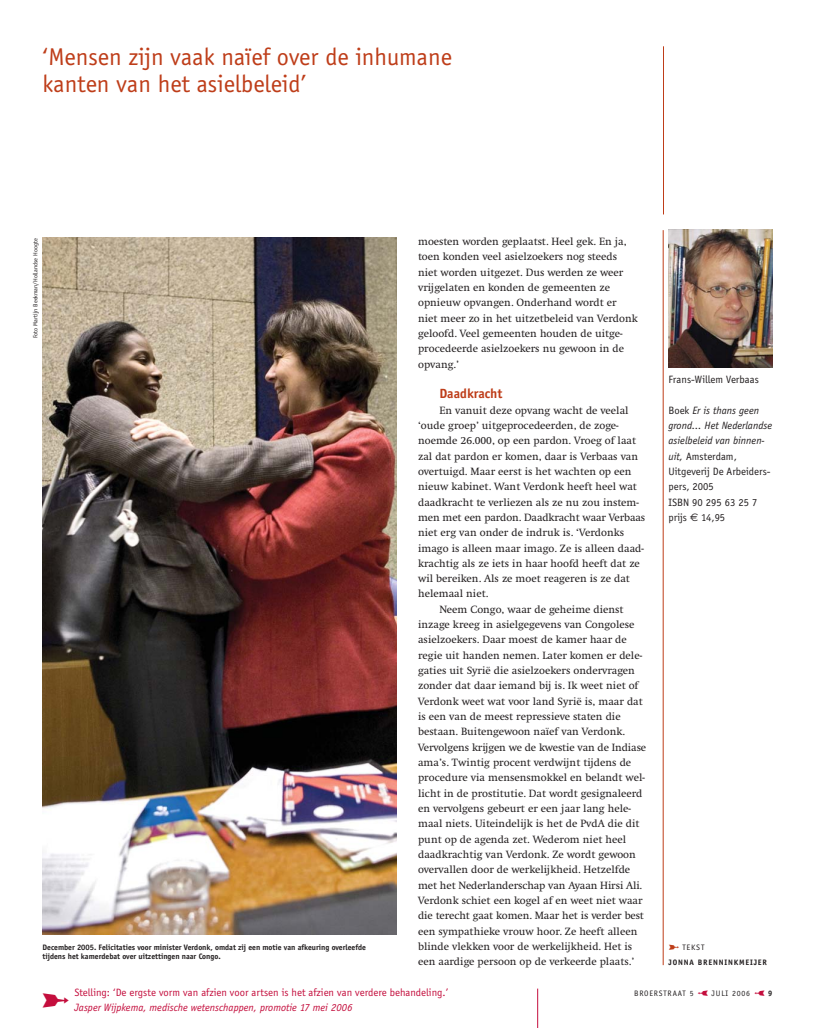
<style>
.page{position:relative;width:815px;height:1028px;background:#fff}
.page>*{position:absolute;margin:0;border:0;box-sizing:border-box;transform-origin:0 0}
.t1{font:26.25px "Bills DEC Orations";color:#c40e3d}
.t2{font:25px/27.5px "Officina Sans";color:#be3d19}
.t3{font:700 13.75px "Officina Sans";color:#be3d19}
.t4{font:11px/15.2px "Swift";color:#231f20}
.t5{font:11px/15.2px "Officina Sans";color:#231f20}
.t6{font:11px "Officina Sans";color:#c40e3d}
.t7{font:italic 11px "Officina Sans";color:#c40e3d}
.t8{font:700 8.12px/9.8px "Officina Sans";color:#231f20}
.t9{font:700 8.12px/15.2px "Officina Sans";letter-spacing:.105em;color:#231f20}
.t10{font:8.12px "Officina Sans";letter-spacing:.095em;color:#231f20}
.t11{font:6.25px "Officina Sans";color:#231f20}
.s1{font-style:italic}
.s2{font-family:"Euro Sans"}
.s3{font-family:"Bills DEC Orations";font-weight:400;font-size:9.5px;color:#be3d19}
.s4{font-weight:400}
.s5{font-family:"Bills DEC Orations";font-size:10px;color:#c40e3d}
.s6{font-weight:700}
</style>
<div class="page">
<hr style="left:537px;top:988px;width:1px;height:39px;background:#c40e3d">
<img style="left:669px;top:230px;width:103px;height:138px">
<hr style="left:663px;top:46px;width:1px;height:168px;background:#be3d19">
<hr style="left:663px;top:230px;width:1px;height:735px;background:#be3d19">
<img style="left:43px;top:238px;width:354px;height:696px">
<h2 class="t2" style="left:43px;top:45px;width:411px">‘Mensen zijn vaak naïef over de inhumane kanten van het asielbeleid’</h2>
<p class="t11" style="left:33px;top:338px;width:101px;rotate:-90deg">Foto Martijn Beekman/Hollandse Hoogte</p>
<p class="t8" style="left:43px;top:942px;width:325px">December 2005. Felicitaties voor minister Verdonk, omdat zij een motie van afkeuring overleefde tijdens het kamerdebat over uitzettingen naar Congo.</p>
<p class="t4" style="left:418px;top:235px;width:221px">moesten worden geplaatst. Heel gek. En ja, toen konden veel asielzoekers nog steeds niet worden uitgezet. Dus werden ze weer vrijgelaten en konden de gemeenten ze opnieuw opvangen. Onderhand wordt er niet meer zo in het uitzetbeleid van Verdonk geloofd. Veel gemeenten houden de uitge&shy;procedeerde asielzoekers nu gewoon in de opvang.’</p>
<p class="t3" style="left:439px;top:388px;width:64px">Daadkracht</p>
<p class="t4" style="left:439px;top:403px;width:191px">En vanuit deze opvang wacht de veelal</p>
<p class="t4" style="left:418px;top:418px;width:202px">‘oude groep’ uitgeprocedeerden, de zoge-</p>
<p class="t4" style="left:418px;top:434px;width:220px">noemde 26.000, op een pardon. Vroeg of laat</p>
<p class="t4" style="left:418px;top:449px;width:222px">zal dat pardon er komen, daar is Verbaas van</p>
<p class="t4" style="left:418px;top:464px;width:215px">overtuigd. Maar eerst is het wachten op een</p>
<p class="t4" style="left:418px;top:480px;width:220px">nieuw kabinet. Want Verdonk heeft heel wat</p>
<p class="t4" style="left:418px;top:495px;width:222px">daadkracht te verliezen als ze nu zou instem-</p>
<p class="t4" style="left:418px;top:510px;width:229px">men met een pardon. Daadkracht waar Verbaas</p>
<p class="t4" style="left:418px;top:526px;width:208px">niet erg van onder de indruk is. ‘Verdonks</p>
<p class="t4" style="left:418px;top:541px;width:227px">imago is alleen maar imago. Ze is alleen daad-</p>
<p class="t4" style="left:418px;top:556px;width:223px">krachtig als ze iets in haar hoofd heeft dat ze</p>
<p class="t4" style="left:418px;top:572px;width:213px">wil bereiken. Als ze moet reageren is ze dat</p>
<p class="t4" style="left:418px;top:587px;width:72px">helemaal niet.</p>
<p class="t4" style="left:439px;top:602px;width:186px">Neem Congo, waar de geheime dienst</p>
<p class="t4" style="left:418px;top:618px;width:218px">inzage kreeg in asielgegevens van Congolese</p>
<p class="t4" style="left:418px;top:633px;width:210px">asielzoekers. Daar moest de kamer haar de</p>
<p class="t4" style="left:418px;top:648px;width:225px">regie uit handen nemen. Later komen er dele-</p>
<p class="t4" style="left:418px;top:663px;width:218px">gaties uit Syrië die asielzoekers ondervragen</p>
<p class="t4" style="left:418px;top:679px;width:222px">zonder dat daar iemand bij is. Ik weet niet of</p>
<p class="t4" style="left:418px;top:694px;width:226px">Verdonk weet wat voor land Syrië is, maar dat</p>
<p class="t4" style="left:418px;top:709px;width:204px">is een van de meest repressieve staten die</p>
<p class="t4" style="left:418px;top:725px;width:209px">bestaan. Buitengewoon naïef van Verdonk.</p>
<p class="t4" style="left:418px;top:740px;width:230px">Vervolgens krijgen we de kwestie van de Indiase</p>
<p class="t4" style="left:418px;top:755px;width:215px">ama’s. Twintig procent verdwijnt tijdens de</p>
<p class="t4" style="left:418px;top:771px;width:228px">procedure via mensensmokkel en belandt wel-</p>
<p class="t4" style="left:418px;top:786px;width:226px">licht in de prostitutie. Dat wordt gesignaleerd</p>
<p class="t4" style="left:418px;top:801px;width:214px">en vervolgens gebeurt er een jaar lang hele-</p>
<p class="t4" style="left:418px;top:817px;width:223px">maal niets. Uiteindelijk is het de PvdA die dit</p>
<p class="t4" style="left:418px;top:832px;width:210px">punt op de agenda zet. Wederom niet heel</p>
<p class="t4" style="left:418px;top:847px;width:219px">daadkrachtig van Verdonk. Ze wordt gewoon</p>
<p class="t4" style="left:418px;top:863px;width:214px">overvallen door de werkelijkheid. Hetzelfde</p>
<p class="t4" style="left:418px;top:878px;width:226px">met het Nederlanderschap van Ayaan Hirsi Ali.</p>
<p class="t4" style="left:418px;top:893px;width:226px">Verdonk schiet een kogel af en weet niet waar</p>
<p class="t4" style="left:418px;top:908px;width:227px">die terecht gaat komen. Maar het is verder best</p>
<p class="t4" style="left:418px;top:924px;width:221px">een sympathieke vrouw hoor. Ze heeft alleen</p>
<p class="t4" style="left:418px;top:939px;width:216px">blinde vlekken voor de werkelijkheid. Het is</p>
<p class="t4" style="left:418px;top:954px;width:218px">een aardige persoon op de verkeerde plaats.’</p>
<p class="t5" style="left:669px;top:372px;width:92px">Frans-Willem Verbaas</p>
<p class="t5" style="left:669px;top:403px;width:105px">Boek <span class="s1">Er is thans geen grond… Het Nederlandse asielbeleid van binnen&shy;uit,</span> Amsterdam,<br>Uitgeverij De Arbeiders&shy;pers, 2005<br>ISBN 90 295 63 25 7 prijs <span class="s2">€</span> 14,95</p>
<p class="t9" style="left:669px;top:940px;width:100px"><span class="s3">&gt;</span> <span class="s4">TEKST<br></span>JONNA BRENNINKMEIJER</p>
<p class="t6" style="left:74px;top:987px;width:375px">Stelling: ‘De ergste vorm van afzien voor artsen is het afzien van verdere behandeling.’</p>
<p class="t10" style="left:634px;top:989px;width:140px">BROERSTRAAT 5 <span class="s5">&lt;</span> JULI 2006 <span class="s5">&lt;</span> <span class="s6">9</span></p>
<h1 class="t1" style="left:41px;top:990px;width:31px">&gt;</h1>
<p class="t7" style="left:74px;top:1003px;width:279px">Jasper Wijpkema, medische wetenschappen, promotie 17 mei 2006</p>
</div>
